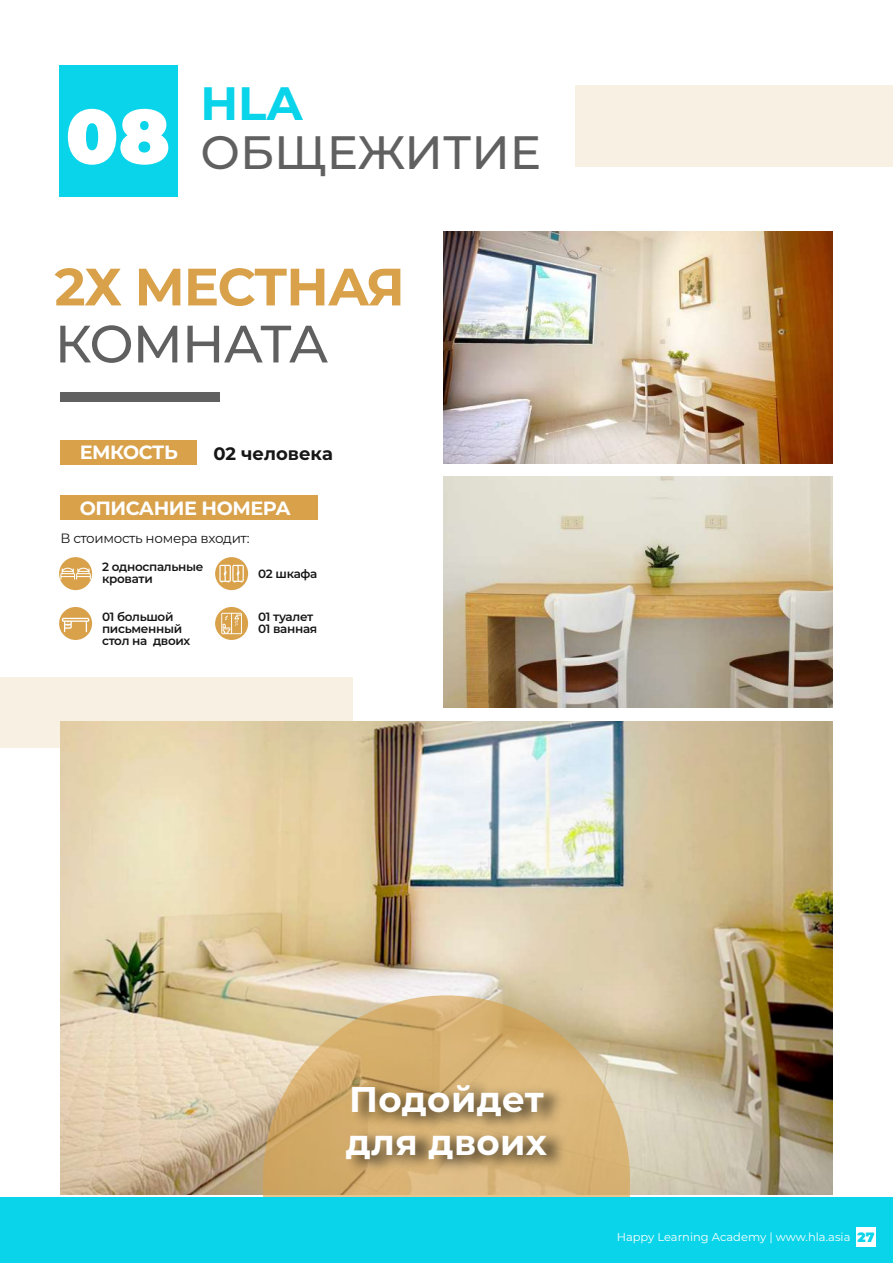
<style>
.page{position:relative;width:893px;height:1263px;background:#fff}
.page>*{position:absolute;margin:0;border:0;box-sizing:border-box;transform-origin:0 0}
.t1{font:900 76.35px "Montserrat";color:#fff}
.t2{font:700 52.5px "Montserrat";letter-spacing:-.025em;color:#d8a14a}
.t3{font:500 52.5px "Montserrat";letter-spacing:-.04em;color:#606060}
.t4{font:500 46.8px "Montserrat";color:#606060}
.t5{font:700 46.8px "Montserrat";color:#09d4ea}
.t6{font:700 35.7px/42.8px "Montserrat";letter-spacing:.01em;color:#fff}
.t7{font:700 19.2px "Montserrat";letter-spacing:-.025em;color:#fff}
.t8{font:700 18px "Montserrat";color:#161616}
.t9{font:13.5px "Montserrat";letter-spacing:-.025em;color:#161616}
.t10{font:600 12px/12px "Montserrat";letter-spacing:-.025em;color:#161616}
.t11{font:11.55px "Montserrat";color:#fff}
.s1{font-weight:900;font-size:13.5px;color:#09d4ea}
</style>
<div class="page">
<div style="left:0;top:677px;width:353px;height:71px;background:#f8f0e2"></div>
<img style="left:60px;top:721px;width:773px;height:474px">
<svg style="left:263px;top:995px;width:367px;height:202px;background:#d6b985"></svg>
<img style="left:304px;top:1071px;width:306px;height:115px">
<div style="left:0;top:1197px;width:893px;height:66px;background:#09d4ea"></div>
<div style="left:856px;top:1227px;width:20px;height:20px;background:#fff"></div>
<div style="left:60px;top:392px;width:160px;height:9px;background:#606060"></div>
<div style="left:59px;top:65px;width:119px;height:132px;background:#09d4ea"></div>
<div style="left:60px;top:440px;width:137px;height:24px;background:#d8a14a"></div>
<div style="left:60px;top:495px;width:257px;height:25px;background:#d8a14a"></div>
<div style="left:59px;top:557px;width:33px;height:33px;background:#d8a14a;border-radius:50%"></div>
<svg style="left:60px;top:568px;width:31px;height:11px"></svg>
<div style="left:215px;top:557px;width:33px;height:33px;background:#d8a14a;border-radius:50%"></div>
<svg style="left:219px;top:565px;width:25px;height:17px"></svg>
<div style="left:59px;top:607px;width:33px;height:33px;background:#d8a14a;border-radius:50%"></div>
<svg style="left:62px;top:618px;width:27px;height:14px"></svg>
<svg style="left:215px;top:607px;width:33px;height:33px"></svg>
<svg style="left:221px;top:613px;width:21px;height:21px"></svg>
<img style="left:443px;top:232px;width:390px;height:231px">
<div style="left:575px;top:85px;width:318px;height:82px;background:#f8f0e2"></div>
<img style="left:443px;top:476px;width:390px;height:231px">
<h1 class="t1" style="left:66px;top:79px;width:106px">08</h1>
<h3 class="t5" style="left:200px;top:70px;width:104px">HLA</h3>
<h3 class="t4" style="left:200px;top:120px;width:342px">ОБЩЕЖИТИЕ</h3>
<h2 class="t2" style="left:55px;top:249px;width:352px">2Х МЕСТНАЯ</h2>
<h2 class="t3" style="left:55px;top:307px;width:275px">КОМНАТА</h2>
<h3 class="t7" style="left:80px;top:439px;width:100px">ЕМКОСТЬ</h3>
<h3 class="t8" style="left:213px;top:440px;width:121px">02 человека</h3>
<h3 class="t7" style="left:80px;top:494px;width:213px">ОПИСАНИЕ НОМЕРА</h3>
<p class="t9" style="left:60px;top:529px;width:191px">В стоимость номера входит:</p>
<p class="t10" style="left:102px;top:560px;width:103px">2 односпальные кровати</p>
<p class="t10" style="left:258px;top:567px;width:61px">02 шкафа</p>
<p class="t10" style="left:102px;top:610px;width:90px">01 большой письменный стол на двоих</p>
<p class="t10" style="left:258px;top:610px;width:61px">01 туалет<br>01 ванная</p>
<h3 class="t6" style="left:346px;top:1076px;width:203px">Подойдет для двоих</h3>
<p class="t11" style="left:617px;top:1229px;width:259px">Happy Learning Academy | www.hla.asia <span class="s1">27</span></p>
</div>
